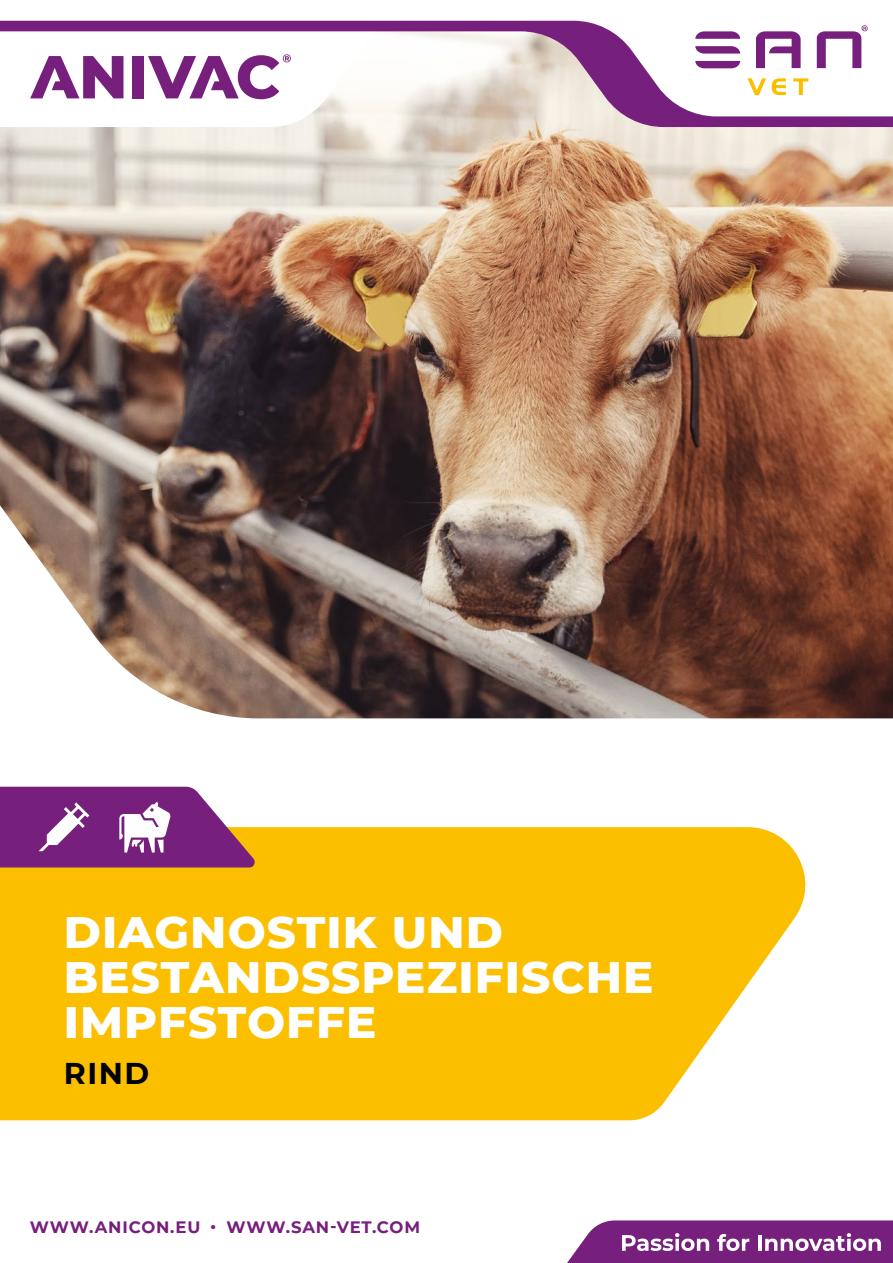
<style>
.page{position:relative;width:893px;height:1263px;background:#fff}
.page>*{position:absolute;margin:0;border:0;box-sizing:border-box;transform-origin:0 0}
.t1{font:800 45px/45px "Montserrat";letter-spacing:.025em;color:#fff}
.t2{font:700 30px "Montserrat";color:#000}
.TEXT_BASIS{font:700 16.5px "Montserrat";letter-spacing:.05em;color:#761f7c}
</style>
<div class="page">
<svg style="left:0;top:827px;width:806px;height:293px;background:#fcc314"></svg>
<img style="left:0;top:127px;width:893px;height:591px">
<svg style="left:567px;top:1220px;width:326px;height:43px;background:#8f4893"></svg>
<svg style="left:0;top:787px;width:256px;height:80px"></svg>
<svg style="left:0;top:20px;width:579px;height:1px"></svg>
<svg style="left:0;top:21px;width:893px;height:106px"></svg>
<svg style="left:747px;top:78px;width:19px;height:17px"></svg>
<svg style="left:772px;top:78px;width:14px;height:17px"></svg>
<svg style="left:793px;top:78px;width:15px;height:17px"></svg>
<svg style="left:695px;top:31px;width:45px;height:8px"></svg>
<svg style="left:695px;top:46px;width:45px;height:8px"></svg>
<svg style="left:695px;top:61px;width:45px;height:7px"></svg>
<svg style="left:756px;top:31px;width:45px;height:37px"></svg>
<svg style="left:817px;top:25px;width:51px;height:43px"></svg>
<p class="t1" style="left:64px;top:907px;width:591px">DIAGNOSTIK UND<br>BESTANDSSPEZIFISCHE<br>IMPFSTOFFE</p>
<p class="t2" style="left:64px;top:1051px;width:87px">RIND</p>
<p class="TEXT_BASIS" style="left:30px;top:1215px;width:392px">WWW.ANICON.EU • WWW.SAN-VET.COM</p>
</div>
